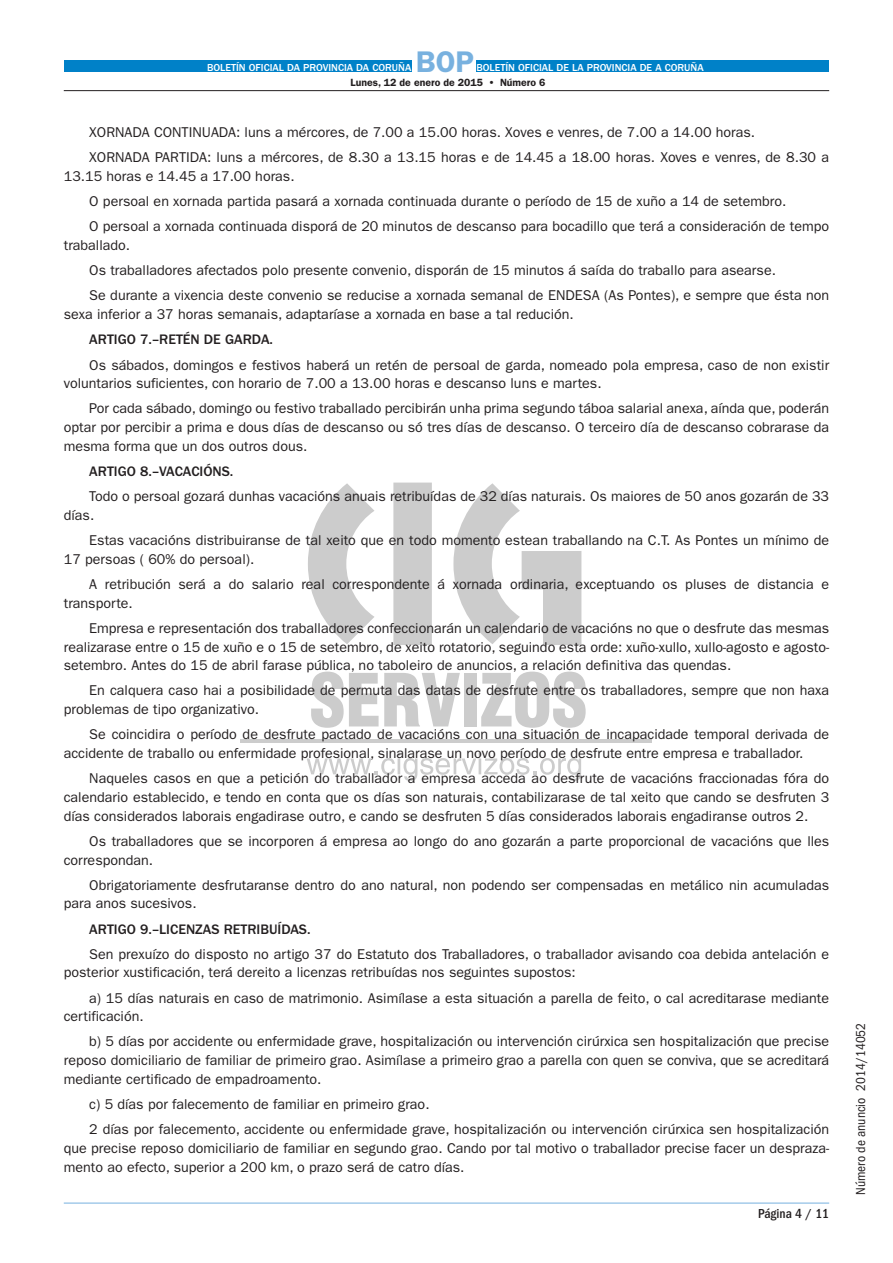
<style>
.page{position:relative;width:893px;height:1263px;background:#fff}
.page>*{position:absolute;margin:0;border:0;box-sizing:border-box;transform-origin:0 0}
.t1{font:600 30px "ITC Franklin Gothic Std";color:#78b1df}
.t2{font:14.25px/18.8px "ITC Franklin Gothic Std";color:#231f20}
.t3{font:500 14.25px "ITC Franklin Gothic Std";color:#231f20}
.t4{font:condensed 13.5px "ITC Franklin Gothic Std";color:#231f20}
.t5{font:500 condensed 13.5px "ITC Franklin Gothic Std";color:#231f20}
.t6{font:500 10.5px "ITC Franklin Gothic Std";color:#fff}
.t7{font:600 10.5px "ITC Franklin Gothic Std";color:#231f20}
</style>
<div class="page">
<svg style="left:308px;top:483px;width:273px;height:162px"></svg>
<hr style="left:240px;top:739px;width:411px;height:3px;background:#ccc">
<svg style="left:307px;top:752px;width:274px;height:29px"></svg>
<svg style="left:311px;top:672px;width:149px;height:56px"></svg>
<div style="left:464px;top:673px;width:13px;height:53px;background:#ccc"></div>
<svg style="left:481px;top:672px;width:105px;height:56px"></svg>
<div style="left:64px;top:60px;width:347px;height:12px;background:#0081c8"></div>
<div style="left:476px;top:60px;width:353px;height:12px;background:#0081c8"></div>
<hr style="left:64px;top:90px;width:765px;height:1px;background:#231f20">
<hr style="left:64px;top:1203px;width:765px;height:1px;background:#76b1df">
<p class="t6" style="left:207px;top:62px;width:206px">BOLETÍN OFICIAL DA PROVINCIA DA CORUÑA</p>
<h1 class="t1" style="left:416px;top:44px;width:60px">BOP</h1>
<p class="t6" style="left:476px;top:62px;width:229px">BOLETÍN OFICIAL DE LA PROVINCIA DE A CORUÑA</p>
<p class="t7" style="left:351px;top:76px;width:196px">Lunes, 12 de enero de 2015 • Número 6</p>
<p class="t2" style="left:89px;top:120px;width:741px;line-height:25px">XORNADA CONTINUADA: luns a mércores, de 7.00 a 15.00 horas. Xoves e venres, de 7.00 a 14.00 horas.<br>XORNADA PARTIDA: luns a mércores, de 8.30 a 13.15 horas e de 14.45 a 18.00 horas. Xoves e venres, de 8.30 a</p>
<p class="t2" style="left:89px;top:164px;width:741px;line-height:25px;text-indent:-26px">13.15 horas e 14.45 a 17.00 horas.<br>O persoal en xornada partida pasará a xornada continuada durante o período de 15 de xuño a 14 de setembro.<br>O persoal a xornada continuada disporá de 20 minutos de descanso para bocadillo que terá a consideración de tempo</p>
<p class="t2" style="left:89px;top:233px;width:741px;line-height:25px;text-indent:-26px">traballado.<br>Os traballadores afectados polo presente convenio, disporán de 15 minutos á saída do traballo para asearse.<br>Se durante a vixencia deste convenio se reducise a xornada semanal de ENDESA (As Pontes), e sempre que ésta non</p>
<p class="t2" style="left:64px;top:305px;width:511px">sexa inferior a 37 horas semanais, adaptaríase a xornada en base a tal redución.</p>
<p class="t3" style="left:89px;top:332px;width:185px">ARTIGO 7.–RETÉN DE GARDA.</p>
<p class="t2" style="left:64px;top:355px;width:767px;text-indent:26px">Os sábados, domingos e festivos haberá un retén de persoal de garda, nomeado pola empresa, caso de non existir voluntarios suficientes, con horario de 7.00 a 13.00 horas e descanso luns e martes.</p>
<p class="t2" style="left:64px;top:399px;width:767px;text-align:justify;text-indent:26px">Por cada sábado, domingo ou festivo traballado percibirán unha prima segundo táboa salarial anexa, aínda que, poderán optar por percibir a prima e dous días de descanso ou só tres días de descanso. O terceiro día de descanso cobrarase da mesma forma que un dos outros dous.</p>
<p class="t3" style="left:89px;top:463px;width:146px">ARTIGO 8.–VACACIÓNS.</p>
<p class="t2" style="left:64px;top:487px;width:767px;text-indent:26px">Todo o persoal gozará dunhas vacacións anuais retribuídas de 32 días naturais. Os maiores de 50 anos gozarán de 33 días.</p>
<p class="t2" style="left:64px;top:531px;width:767px;text-indent:26px">Estas vacacións distribuiranse de tal xeito que en todo momento estean traballando na C.T. As Pontes un mínimo de<br>17 persoas ( 60% do persoal).</p>
<p class="t2" style="left:64px;top:575px;width:767px;text-indent:26px">A retribución será a do salario real correspondente á xornada ordinaria, exceptuando os pluses de distancia e transporte.</p>
<p class="t2" style="left:64px;top:619px;width:767px;text-align:justify;text-indent:26px">Empresa e representación dos traballadores confeccionarán un calendario de vacacións no que o desfrute das mesmas realizarase entre o 15 de xuño e o 15 de setembro, de xeito rotatorio, seguindo esta orde: xuño-xullo, xullo-agosto e agosto&shy;setembro. Antes do 15 de abril farase pública, no taboleiro de anuncios, a relación definitiva das quendas.</p>
<p class="t2" style="left:64px;top:681px;width:767px;text-indent:26px">En calquera caso hai a posibilidade de permuta das datas de desfrute entre os traballadores, sempre que non haxa problemas de tipo organizativo.</p>
<p class="t2" style="left:64px;top:725px;width:767px;text-indent:26px">Se coincidira o período de desfrute pactado de vacacións con una situación de incapacidade temporal derivada de accidente de traballo ou enfermidade profesional, sinalarase un novo período de desfrute entre empresa e traballador.</p>
<p class="t2" style="left:64px;top:769px;width:767px;text-align:justify;text-indent:26px">Naqueles casos en que a petición do traballador a empresa acceda ao desfrute de vacacións fraccionadas fóra do calendario establecido, e tendo en conta que os días son naturais, contabilizarase de tal xeito que cando se desfruten 3 días considerados laborais engadirase outro, e cando se desfruten 5 días considerados laborais engadiranse outros 2.</p>
<p class="t2" style="left:64px;top:832px;width:767px;text-indent:26px">Os traballadores que se incorporen á empresa ao longo do ano gozarán a parte proporcional de vacacións que lles correspondan.</p>
<p class="t2" style="left:64px;top:875px;width:767px;text-indent:26px">Obrigatoriamente desfrutaranse dentro do ano natural, non podendo ser compensadas en metálico nin acumuladas para anos sucesivos.</p>
<p class="t3" style="left:89px;top:921px;width:223px">ARTIGO 9.–LICENZAS RETRIBUÍDAS.</p>
<p class="t2" style="left:64px;top:944px;width:767px;text-indent:26px">Sen prexuízo do disposto no artigo 37 do Estatuto dos Traballadores, o traballador avisando coa debida antelación e posterior xustificación, terá dereito a licenzas retribuídas nos seguintes supostos:</p>
<p class="t2" style="left:64px;top:988px;width:767px;text-indent:26px">a) 15 días naturais en caso de matrimonio. Asimílase a esta situación a parella de feito, o cal acreditarase mediante certificación.</p>
<p class="t2" style="left:64px;top:1032px;width:767px;text-align:justify;text-indent:26px">b) 5 días por accidente ou enfermidade grave, hospitalización ou intervención cirúrxica sen hospitalización que precise reposo domiciliario de familiar de primeiro grao. Asimílase a primeiro grao a parella con quen se conviva, que se acreditará mediante certificado de empadroamento.</p>
<p class="t2" style="left:89px;top:1092px;width:741px;line-height:25px">c) 5 días por falecemento de familiar en primeiro grao.<br>2 días por falecemento, accidente ou enfermidade grave, hospitalización ou intervención cirúrxica sen hospitalización</p>
<p class="t2" style="left:64px;top:1139px;width:767px">que precise reposo domiciliario de familiar en segundo grao. Cando por tal motivo o traballador precise facer un despraza&shy;mento ao efecto, superior a 200 km, o prazo será de catro días.</p>
<p class="t5" style="left:758px;top:1206px;width:73px">Página 4 / 11</p>
<p class="t4" style="left:853px;top:1195px;width:174px;rotate:-90deg">Número de anuncio 2014/14052</p>
</div>
